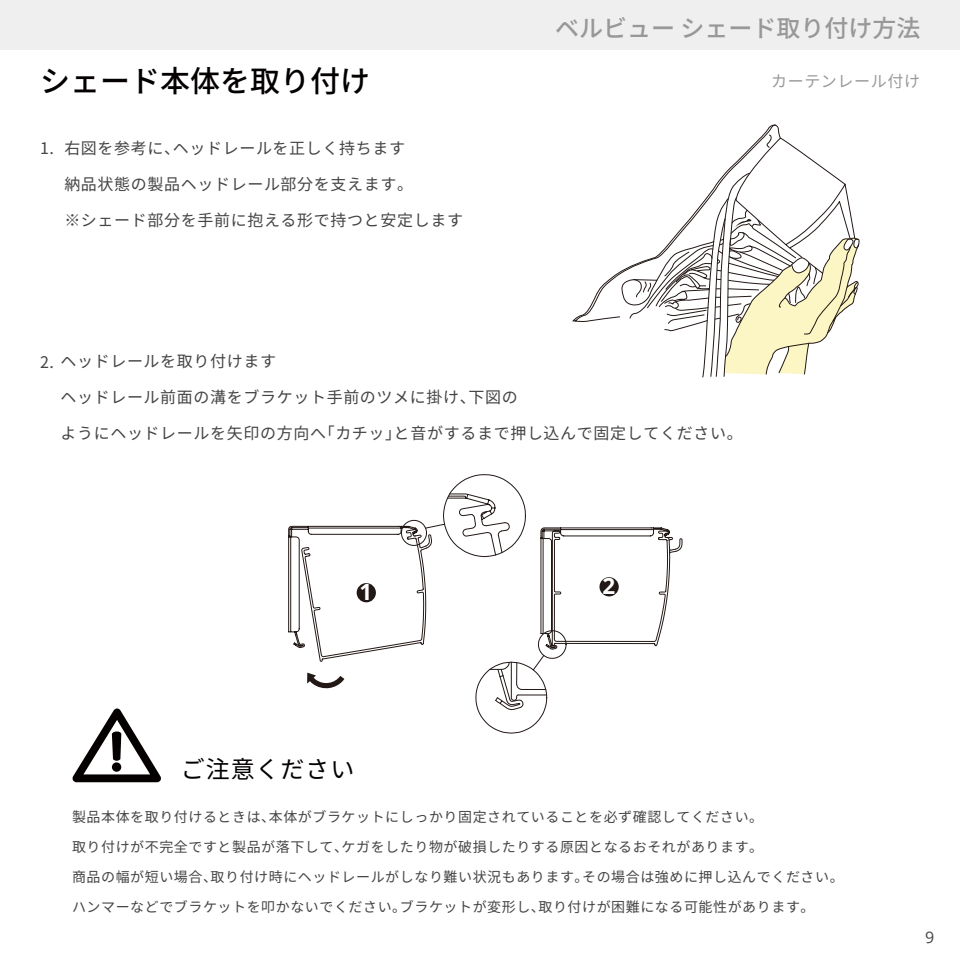
<style>
.page{position:relative;width:960px;height:960px;background:#fff}
.page>*{position:absolute;margin:0;border:0;box-sizing:border-box;transform-origin:0 0}
.t1{font:500 30px "Noto Sans CJ Kjp";color:#040000}
.t2{font:500 24px "Noto Sans CJ Kjp";color:#999899}
.t3{font:24px "Noto Sans CJ Kjp";letter-spacing:.04em;color:#040000}
.t4{font:700 22.4px "Open Sans";color:#fff}
.t5{font:16px "Noto Sans CJ Kjp";letter-spacing:.04em;color:#454444}
.t6{font:16px "Noto Sans CJ Kjp";letter-spacing:.04em;color:#99999a}
.t7{font:16px "Open Sans";color:#444}
.t8{font:14px/30px "Noto Sans CJ Kjp";letter-spacing:.04em;color:#454444}
</style>
<div class="page">
<div style="left:0;top:0;width:960px;height:50px;background:#efefef"></div>
<svg style="left:72px;top:709px;width:89px;height:73px"></svg>
<div style="left:112px;top:762px;width:9px;height:10px;background:#040000;border-radius:50%"></div>
<svg style="left:573px;top:125px;width:204px;height:197px"></svg>
<svg style="left:621px;top:135px;width:239px;height:243px"></svg>
<svg style="left:288px;top:474px;width:395px;height:260px"></svg>
<h1 class="t1" style="left:40px;top:64px;width:332px">シェード本体を取り付け</h1>
<p class="t5" style="left:40px;top:139px;width:15px">1.</p>
<p class="t5" style="left:64px;top:139px;width:342px">右図を参考に、ヘッドレールを正しく持ちます</p>
<p class="t5" style="left:64px;top:175px;width:350px">納品状態の製品ヘッドレール部分を支えます。</p>
<p class="t5" style="left:64px;top:211px;width:400px">※シェード部分を手前に抱える形で持つと安定します</p>
<h2 class="t2" style="left:555px;top:15px;width:367px">ベルビュー シェード取り付け方法</h2>
<p class="t6" style="left:771px;top:72px;width:151px">カーテンレール付け</p>
<p class="t5" style="left:40px;top:352px;width:237px">2. ヘッドレールを取り付けます</p>
<p class="t5" style="left:60px;top:388px;width:459px">ヘッドレール前面の溝をブラケット手前のツメに掛け、下図の</p>
<p class="t5" style="left:60px;top:424px;width:684px">ようにヘッドレールを矢印の方向へ「カチッ」と音がするまで押し込んで固定してください。</p>
<h3 class="t4" style="left:360px;top:576px;width:14px">1</h3>
<h3 class="t4" style="left:602px;top:571px;width:14px">2</h3>
<h2 class="t3" style="left:181px;top:756px;width:175px">ご注意ください</h2>
<p class="t8" style="left:72px;top:802px;width:773px">製品本体を取り付けるときは、本体がブラケットにしっかり固定されていることを必ず確認してください。<br>取り付けが不完全ですと製品が落下して、ケガをしたり物が破損したりする原因となるおそれがあります。<br>商品の幅が短い場合、取り付け時にヘッドレールがしなり難い状況もあります。その場合は強めに押し込んでください。ハンマーなどでブラケットを叩かないでください。ブラケットが変形し、取り付けが困難になる可能性があります。</p>
<p class="t7" style="left:925px;top:926px;width:11px">9</p>
</div>
